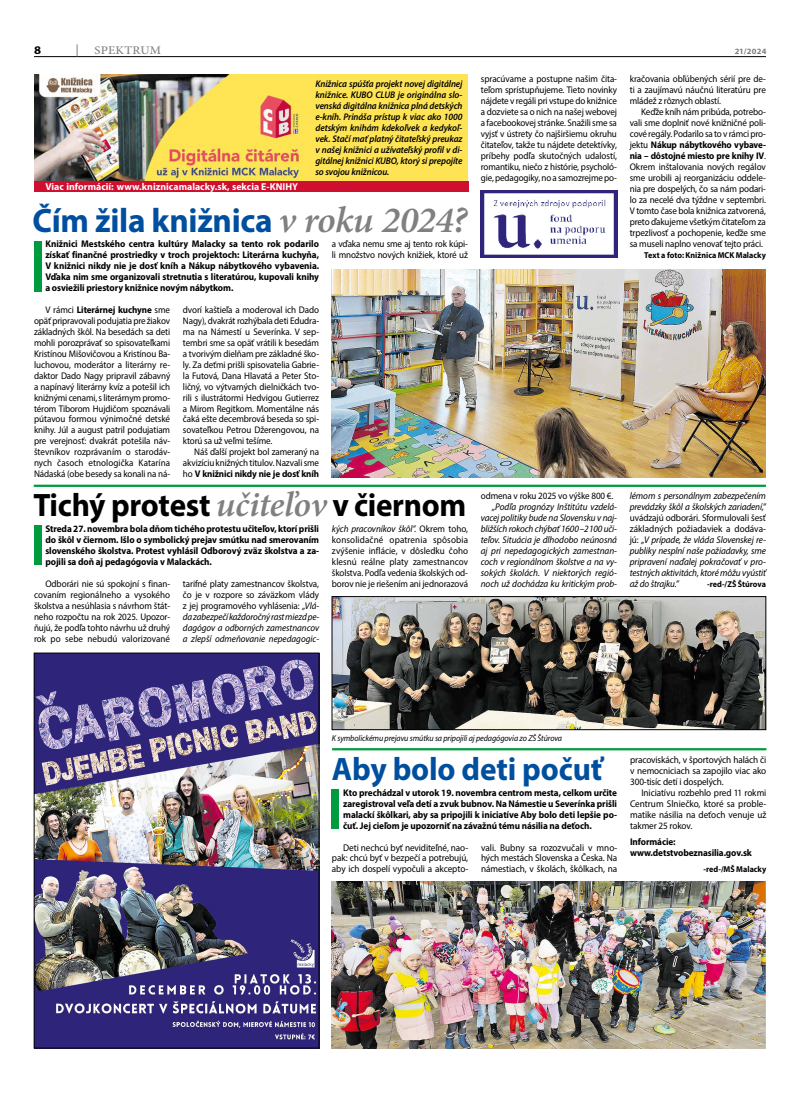
<style>
.page{position:relative;width:800px;height:1106px;background:#fff}
.page>*{position:absolute;margin:0;border:0;box-sizing:border-box;transform-origin:0 0}
.t1{font:700 34px "Myriad Pro";letter-spacing:-.01em;color:#004f9f}
.t2{font:700 32.5px "Myriad Pro";letter-spacing:-.01em;color:#000;scale:.96 1}
.t3{font:700 32.5px "Myriad Pro";letter-spacing:-.005em;color:#004f9f;scale:.96 1}
.t4{font:500 11.7px "Minion Pro";letter-spacing:.02em;color:#818080;scale:1.08 1}
.t5{font:700 11.7px "Myriad Pro";color:#000;scale:1.08 1}
.t6{font:700 10px "Myriad Pro";letter-spacing:.005em;color:#fff}
.t7{font:700 9.7px/11px "Myriad Pro";letter-spacing:-.01em;color:#000;text-align:justify;scale:.94 1}
.t8{font:italic 9.7px/11px "Myriad Pro";letter-spacing:-.01em;color:#000;scale:.94 1}
.t9{font:9.7px/11px "Myriad Pro";letter-spacing:-.01em;color:#000;text-align:justify;scale:.94 1}
.t10{font:9.6px/11px "Myriad Pro";letter-spacing:-.015em;color:#000;text-align:justify;scale:.94 1}
.t11{font:italic 600 9.6px/11px "Myriad Pro";letter-spacing:-.01em;color:#000;text-align:justify;scale:.95 1}
.t12{font:italic 9.6px/11px "Myriad Pro";color:#000;text-align:justify;scale:.94 1}
.t13{font:italic 8.6px "Myriad Pro";letter-spacing:-.01em;color:#000;scale:.95 1}
.t14{font:700 8.6px "Myriad Pro";color:#000;scale:.95 1}
.t15{font:700 8.1px "Myriad Pro";letter-spacing:.02em;color:#818080;scale:1.05 1}
.s1{font-family:"Minion Pro";font-weight:600;font-style:italic;font-size:37px;color:#818080}
.s2{font-weight:700}
.s3{font-family:"Minion Pro";font-weight:600;font-style:italic;font-size:35.5px;color:#818080}
.s4{font-style:italic}
.s5{font-style:normal}
</style>
<div class="page">
<hr style="left:34px;top:56px;width:731px;height:1px;background:#000">
<svg style="left:77px;top:44px;width:1px;height:12px"></svg>
<img style="left:332px;top:881px;width:433px;height:167px">
<img style="left:36px;top:655px;width:281px;height:391px">
<div style="left:34px;top:653px;width:285px;height:395px;border:1px solid #000"></div>
<img style="left:334px;top:598px;width:429px;height:129px">
<div style="left:332px;top:596px;width:433px;height:133px;border:1px solid #000"></div>
<img style="left:332px;top:269px;width:433px;height:208px">
<img style="left:34px;top:74px;width:283px;height:107px">
<div style="left:317px;top:74px;width:151px;height:107px;background:#fee455"></div>
<hr style="left:332px;top:748px;width:434px;height:2px;background:#009b3e">
<img style="left:480px;top:191px;width:137px;height:67px">
<div style="left:332px;top:789px;width:7px;height:39px;background:#009b3e"></div>
<div style="left:34px;top:241px;width:7px;height:50px;background:#009b3e"></div>
<div style="left:34px;top:525px;width:7px;height:40px;background:#009b3e"></div>
<div style="left:34px;top:181px;width:434px;height:11px;background:#ce0f2f"></div>
<hr style="left:34px;top:484px;width:731px;height:3px;background:#009b3e">
<p class="t4" style="left:94px;top:42px;width:63px">SPEKTRUM</p>
<p class="t5" style="left:34px;top:42px;width:8px">8</p>
<p class="t15" style="left:734px;top:46px;width:32px">21/2024</p>
<p class="t6" style="left:45px;top:180px;width:254px">Viac informácií: www.kniznicamalacky.sk, sekcia E-KNIHY</p>
<p class="t11" style="left:315px;top:78px;width:156px">Knižnica spúšťa projekt novej digitálnej knižnice. KUBO CLUB je originálna slo&shy;venská digitálna knižnica plná detských e-kníh. Prináša prístup k viac ako 1000 detským knihám kdekoľvek a kedykoľ&shy;vek. Stačí mať platný čitateľský preukaz v našej knižnici a užívateľský profil v di&shy;gitálnej knižnici KUBO, ktorý si prepojíte so svojou knižnicou.</p>
<h1 class="t1" style="left:33px;top:198px;width:436px">Čím žila knižnica <span class="s1">v roku 2024?</span></h1>
<p class="t7" style="left:45px;top:238px;width:293px">Knižnici Mestského centra kultúry Malacky sa tento rok podarilo získať finančné prostriedky v troch projektoch: Literárna kuchyňa, V knižnici nikdy nie je dosť kníh a Nákup nábytkového vybavenia.<br>Vďaka nim sme organizovali stretnutia s literatúrou, kupovali knihy a osviežili priestory knižnice novým nábytkom.</p>
<p class="t10" style="left:332px;top:238px;width:146px">a vďaka nemu sme aj tento rok kúpi&shy;li množstvo nových knižiek, ktoré už</p>
<p class="t10" style="left:34px;top:304px;width:146px;text-indent:11px">V rámci <span class="s2">Literárnej kuchyne</span> sme opäť pripravovali podujatia pre žiakov základných škôl. Na besedách sa deti mohli porozprávať so spisovateľkami Kristínou Mišovičovou a Kristínou Ba&shy;luchovou, moderátor a literárny re&shy;daktor Dado Nagy pripravil zábavný a napínavý literárny kvíz a potešil ich knižnými cenami, s literárnym promo&shy;térom Tiborom Hujdičom spoznávali pútavou formou výnimočné detské knihy. Júl a august patril podujatiam pre verejnosť: dvakrát potešila náv&shy;števníkov rozprávaním o starodáv&shy;nych časoch etnologička Katarína Nádaská (obe besedy sa konali na ná-</p>
<p class="t10" style="left:183px;top:304px;width:146px">dvorí kaštieľa a moderoval ich Dado Nagy), dvakrát rozhýbala deti Edudra&shy;ma na Námestí u Severínka. V sep&shy;tembri sme sa opäť vrátili k besedám a tvorivým dielňam pre základné ško&shy;ly. Za deťmi prišli spisovatelia Gabrie&shy;la Futová, Dana Hlavatá a Peter Sto&shy;ličný, vo výtvarných dielničkách tvo&shy;rili s ilustrátormi Hedvigou Gutierrez a Mirom Regitkom. Momentálne nás čaká ešte decembrová beseda so spi&shy;sovateľkou Petrou Džerengovou, na ktorú sa už veľmi tešíme.</p>
<p class="t10" style="left:183px;top:446px;width:146px;text-indent:11px">Náš ďalší projekt bol zameraný na akvizíciu knižných titulov. Nazvali sme ho <span class="s2">V knižnici nikdy nie je dosť kníh</span></p>
<h2 class="t2" style="left:33px;top:484px;width:452px">Tichý protest <span class="s3">učiteľov</span> v čiernom</h2>
<p class="t7" style="left:45px;top:523px;width:293px">Streda 27. novembra bola dňom tichého protestu učiteľov, ktorí prišli do škôl v čiernom. Išlo o symbolický prejav smútku nad smerovaním slovenského školstva. Protest vyhlásil Odborový zväz školstva a za&shy;pojili sa doň aj pedagógovia v Malackách.</p>
<p class="t10" style="left:332px;top:523px;width:146px"><span class="s4">kých pracovníkov škôl”.</span> Okrem toho, konsolidačné opatrenia spôsobia zvýšenie inflácie, v dôsledku čoho klesnú reálne platy zamestnancov školstva. Podľa vedenia školských od&shy;borov nie je riešením ani jednorazová</p>
<p class="t10" style="left:34px;top:578px;width:146px;text-indent:11px">Odborári nie sú spokojní s finan&shy;covaním regionálneho a vysokého školstva a nesúhlasia s návrhom štát&shy;neho rozpočtu na rok 2025. Upozor&shy;ňujú, že podľa tohto návrhu už druhý rok po sebe nebudú valorizované</p>
<p class="t12" style="left:183px;top:578px;width:146px"><span class="s5">tarifné platy zamestnancov školstva, čo je v rozpore so záväzkom vlády z jej programového vyhlásenia:</span> „Vlá&shy;da zabezpečí každoročný rast miezd pe&shy;dagógov a odborných zamestnancov a zlepší odmeňovanie nepedagogic-</p>
<p class="t10" style="left:480px;top:73px;width:146px">spracúvame a postupne našim čita&shy;teľom sprístupňujeme. Tieto novinky nájdete v regáli pri vstupe do knižnice a dozviete sa o nich na našej webovej a facebookovej stránke. Snažili sme sa vyjsť v ústrety čo najširšiemu okruhu čitateľov, takže tu nájdete detektívky, príbehy podľa skutočných udalostí, romantiku, niečo z histórie, psycholó&shy;gie, pedagogiky, no a samozrejme po-</p>
<p class="t10" style="left:629px;top:73px;width:146px">kračovania obľúbených sérií pre de&shy;ti a zaujímavú náučnú literatúru pre mládež z rôznych oblastí.</p>
<p class="t10" style="left:629px;top:106px;width:146px;text-indent:11px">Keďže kníh nám pribúda, potrebo&shy;vali sme doplniť nové knižničné poli&shy;cové regály. Podarilo sa to v rámci pro&shy;jektu <span class="s2">Nákup nábytkového vybave&shy;nia – dôstojné miesto pre knihy IV</span>.<br>Okrem inštalovania nových regálov sme urobili aj reorganizáciu oddele&shy;nia pre dospelých, čo sa nám podari&shy;lo za necelé dva týždne v septembri.<br>V tomto čase bola knižnica zatvorená, preto ďakujeme všetkým čitateľom za trpezlivosť a pochopenie, keďže sme sa museli naplno venovať tejto práci.</p>
<p class="t14" style="left:644px;top:249px;width:129px">Text a foto: Knižnica MCK Malacky</p>
<p class="t10" style="left:480px;top:490px;width:142px">odmena v roku 2025 vo výške 800 €.</p>
<p class="t8" style="left:480px;top:501px;width:146px;text-indent:11px">„Podľa prognózy Inštitútu vzdelá&shy;vacej politiky bude na Slovensku v naj&shy;bližších rokoch chýbať 1600–2100 uči-- teľov. Situácia je dlhodobo neúnosná aj pri nepedagogických zamestnan&shy;coch v regionálnom školstve a na vy&shy;sokých školách. V niektorých regió&shy;noch už dochádza ku kritickým prob-</p>
<p class="t8" style="left:629px;top:490px;width:146px">lémom s personálnym zabezpečením prevádzky škôl a školských zariadení,”</p>
<p class="t8" style="left:629px;top:512px;width:146px"><span class="s5">uvádzajú odborári. Sformulovali šesť základných požiadaviek a dodáva&shy;jú:</span> „V prípade, že vláda Slovenskej re-- publiky nesplní naše požiadavky, sme pripravení naďalej pokračovať v pro&shy;testných aktivitách, ktoré môžu vyústiť až do štrajku.”</p>
<p class="t14" style="left:707px;top:578px;width:63px">-red-/ZŠ Štúrova</p>
<p class="t13" style="left:332px;top:732px;width:244px">K symbolickému prejavu smútku sa pripojili aj pedagógovia zo ZŠ Štúrova</p>
<h2 class="t3" style="left:332px;top:748px;width:283px">Aby bolo deti počuť</h2>
<p class="t7" style="left:343px;top:786px;width:293px">Kto prechádzal v utorok 19. novembra centrom mesta, celkom určite zaregistroval veľa detí a zvuk bubnov. Na Námestie u Severínka prišli malackí škôlkari, aby sa pripojili k iniciatíve Aby bolo deti lepšie po&shy;čuť. Jej cieľom je upozorniť na závažnú tému násilia na deťoch.</p>
<p class="t9" style="left:332px;top:841px;width:146px;text-indent:11px">Deti nechcú byť neviditeľné, nao&shy;pak: chcú byť v bezpečí a potrebujú, aby ich dospelí vypočuli a akcepto-</p>
<p class="t9" style="left:481px;top:841px;width:147px">vali. Bubny sa rozozvučali v mno&shy;hých mestách Slovenska a Česka. Na námestiach, v školách, škôlkach, na</p>
<p class="t9" style="left:630px;top:753px;width:146px">pracoviskách, v športových halách či v nemocniciach sa zapojilo viac ako 300-tisíc detí i dospelých.</p>
<p class="t9" style="left:630px;top:786px;width:146px;text-indent:11px">Iniciatívu rozbehlo pred 11 rokmi Centrum Slniečko, ktoré sa proble&shy;matike násilia na deťoch venuje už takmer 25 rokov.</p>
<p class="t7" style="left:630px;top:835px;width:131px">Informácie: www.detstvobeznasilia.gov.sk</p>
<p class="t14" style="left:703px;top:864px;width:68px">-red-/MŠ Malacky</p>
</div>
